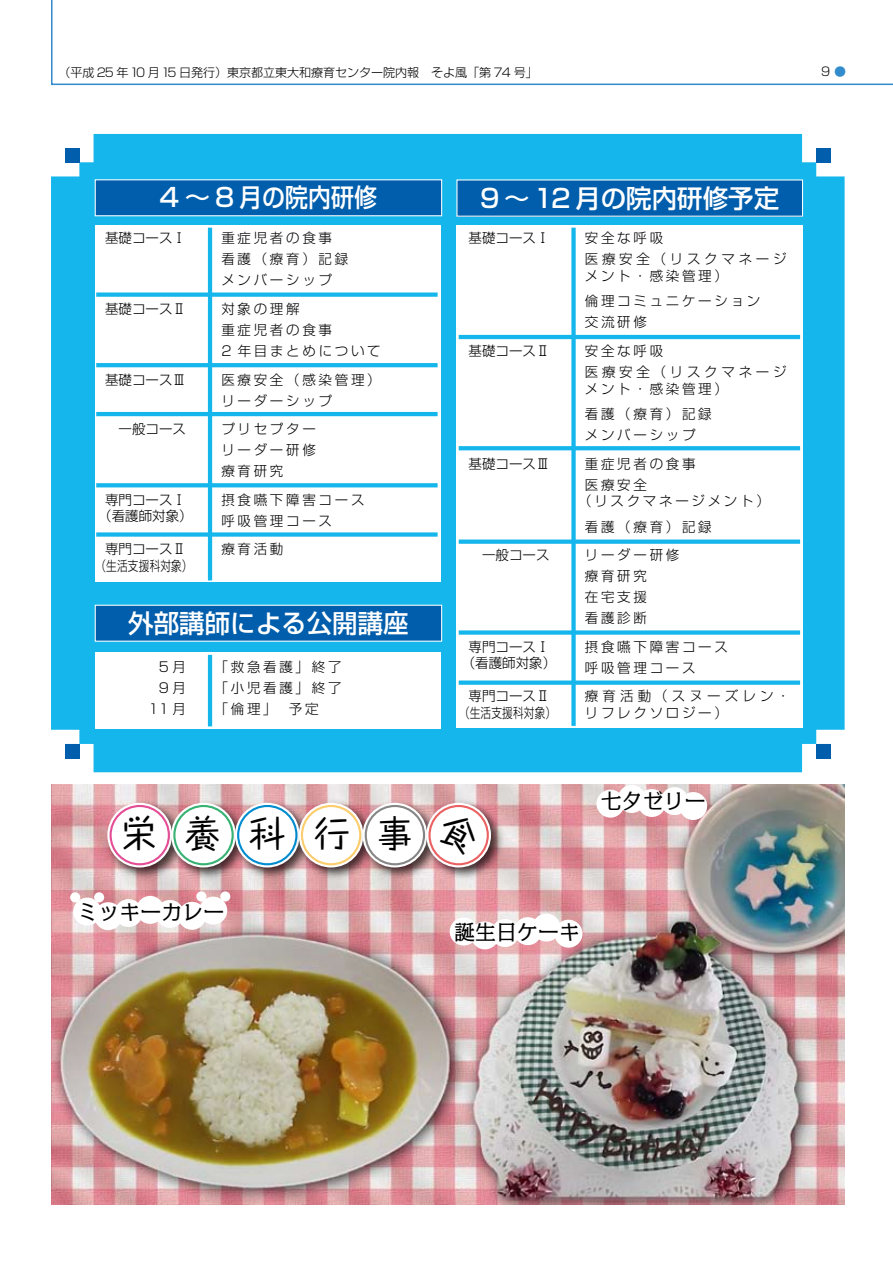
<style>
.page{position:relative;width:893px;height:1263px;background:#fff}
.page>*{position:absolute;margin:0;border:0;box-sizing:border-box;transform-origin:0 0}
.t1{font:500 36px "Taka Hand";color:#000}
.t2{font:500 25.5px "Shin Go";color:#fff}
.t3{font:21px "Kakumin Pro";color:#000}
.t4{font:300 13.5px/21px "Shin Go";letter-spacing:.2em;color:#000}
.t5{font:300 13.5px/21px "Shin Go";letter-spacing:.275em;color:#000}
.t6{font:300 13.5px/16.5px "Shin Go";letter-spacing:.005em;color:#000;text-align:center}
.t7{font:300 13.5px/16.5px "Shin Go";color:#000;text-align:center}
.t8{font:300 13.5px/16.5px "Shin Go";letter-spacing:.31em;color:#000}
.t9{font:300 12px "Shin Go";color:#000}
.t10{font:300 12px "Shin Go";color:#318bcc}
</style>
<div class="page">
<svg style="left:51px;top:0;width:842px;height:86px"></svg>
<div style="left:51px;top:134px;width:794px;height:638px;background:#15b6ec"></div>
<div style="left:95px;top:226px;width:345px;height:356px;background:#fff"></div>
<div style="left:457px;top:180px;width:345px;height:36px;background:#005eac"></div>
<div style="left:816px;top:148px;width:15px;height:14px;background:#005eac"></div>
<div style="left:65px;top:148px;width:14px;height:14px;background:#005eac"></div>
<div style="left:95px;top:180px;width:347px;height:36px;background:#005eac"></div>
<div style="left:95px;top:179px;width:347px;height:37px;border:1px solid #fff"></div>
<hr style="left:208px;top:228px;width:4px;height:352px;background:#15b6ec">
<div style="left:816px;top:744px;width:15px;height:14px;background:#005eac"></div>
<div style="left:65px;top:744px;width:14px;height:14px;background:#005eac"></div>
<div style="left:456px;top:225px;width:347px;height:503px;background:#fff"></div>
<div style="left:96px;top:292px;width:342px;height:5px;background:#15b6ec"></div>
<hr style="left:96px;top:363px;width:342px;height:4px;background:#15b6ec">
<hr style="left:96px;top:412px;width:342px;height:4px;background:#15b6ec">
<svg style="left:96px;top:483px;width:342px;height:4px"></svg>
<div style="left:96px;top:532px;width:342px;height:5px;background:#15b6ec"></div>
<div style="left:571px;top:228px;width:5px;height:498px;background:#15b6ec"></div>
<hr style="left:459px;top:335px;width:341px;height:4px;background:#15b6ec">
<svg style="left:459px;top:446px;width:341px;height:4px"></svg>
<div style="left:459px;top:539px;width:341px;height:5px;background:#15b6ec"></div>
<div style="left:459px;top:630px;width:341px;height:5px;background:#15b6ec"></div>
<div style="left:459px;top:680px;width:341px;height:5px;background:#15b6ec"></div>
<div style="left:95px;top:605px;width:347px;height:36px;background:#005eac"></div>
<div style="left:95px;top:605px;width:347px;height:37px;border:1px solid #fff"></div>
<div style="left:95px;top:652px;width:345px;height:77px;background:#fff"></div>
<hr style="left:208px;top:655px;width:4px;height:71px;background:#15b6ec">
<img style="left:51px;top:784px;width:794px;height:420px">
<div style="left:103px;top:799px;width:84px;height:83px;background:#000;opacity:.7"></div>
<div style="left:107px;top:803px;width:65px;height:64px;background:#fff;border-radius:50%"></div>
<div style="left:110px;top:805px;width:60px;height:60px;border:2px solid #e34e96;border-radius:50%"></div>
<div style="left:167px;top:799px;width:84px;height:83px;background:#000;opacity:.7"></div>
<div style="left:171px;top:803px;width:65px;height:64px;background:#fff;border-radius:50%"></div>
<div style="left:173px;top:805px;width:61px;height:60px;border:2px solid #37b272;border-radius:50%"></div>
<div style="left:231px;top:799px;width:84px;height:83px;background:#000;opacity:.7"></div>
<div style="left:235px;top:803px;width:65px;height:64px;background:#fff;border-radius:50%"></div>
<div style="left:237px;top:805px;width:60px;height:60px;border:2px solid #008ccf;border-radius:50%"></div>
<div style="left:295px;top:799px;width:84px;height:83px;background:#000;opacity:.7"></div>
<div style="left:299px;top:803px;width:64px;height:64px;background:#fff;border-radius:50%"></div>
<div style="left:301px;top:805px;width:60px;height:60px;border:2px solid #fbcd6d;border-radius:50%"></div>
<div style="left:359px;top:799px;width:83px;height:83px;background:#000;opacity:.7"></div>
<div style="left:362px;top:803px;width:65px;height:64px;background:#fff;border-radius:50%"></div>
<div style="left:365px;top:805px;width:60px;height:60px;border:2px solid #868686;border-radius:50%"></div>
<div style="left:422px;top:799px;width:84px;height:83px;background:#000;opacity:.7"></div>
<svg style="left:426px;top:803px;width:65px;height:64px"></svg>
<div style="left:428px;top:805px;width:61px;height:60px;border:2px solid #eb6161;border-radius:50%"></div>
<div style="left:73px;top:897px;width:28px;height:28px;background:#fff;border-radius:50%"></div>
<div style="left:94px;top:902px;width:28px;height:28px;background:#fff;border-radius:50%"></div>
<div style="left:115px;top:899px;width:28px;height:28px;background:#fff;border-radius:50%"></div>
<div style="left:136px;top:896px;width:28px;height:28px;background:#fff;border-radius:50%"></div>
<div style="left:156px;top:900px;width:28px;height:28px;background:#fff;border-radius:50%"></div>
<div style="left:178px;top:902px;width:28px;height:28px;background:#fff;border-radius:50%"></div>
<div style="left:199px;top:897px;width:28px;height:27px;background:#fff;border-radius:50%"></div>
<div style="left:220px;top:891px;width:10px;height:10px;background:#fff;border-radius:50%"></div>
<div style="left:450px;top:917px;width:28px;height:28px;background:#fff;border-radius:50%"></div>
<div style="left:471px;top:921px;width:28px;height:28px;background:#fff;border-radius:50%"></div>
<div style="left:491px;top:919px;width:28px;height:28px;background:#fff;border-radius:50%"></div>
<div style="left:514px;top:917px;width:28px;height:28px;background:#fff;border-radius:50%"></div>
<div style="left:532px;top:913px;width:28px;height:28px;background:#fff;border-radius:50%"></div>
<div style="left:554px;top:920px;width:28px;height:28px;background:#fff;border-radius:50%"></div>
<div style="left:596px;top:790px;width:28px;height:28px;background:#fff;border-radius:50%"></div>
<div style="left:618px;top:785px;width:28px;height:28px;background:#fff;border-radius:50%"></div>
<div style="left:638px;top:789px;width:28px;height:28px;background:#fff;border-radius:50%"></div>
<div style="left:661px;top:787px;width:28px;height:28px;background:#fff;border-radius:50%"></div>
<div style="left:679px;top:792px;width:28px;height:28px;background:#fff;border-radius:50%"></div>
<div style="left:196px;top:891px;width:10px;height:10px;background:#fff;border-radius:50%"></div>
<div style="left:94px;top:892px;width:10px;height:10px;background:#fff;border-radius:50%"></div>
<div style="left:70px;top:892px;width:10px;height:10px;background:#fff;border-radius:50%"></div>
<svg style="left:435px;top:809px;width:48px;height:48px"></svg>
<p class="t9" style="left:58px;top:65px;width:481px">（平成 25 年10 月15 日発行）東京都立東大和療育センター院内報　そよ風「第 74 号」</p>
<p class="t10" style="left:834px;top:64px;width:14px">●</p>
<h2 class="t2" style="left:160px;top:181px;width:219px">4 〜 8 月の院内研修</h2>
<p class="t4" style="left:105px;top:227px;width:82px">基礎コースⅠ</p>
<p class="t4" style="left:105px;top:298px;width:82px">基礎コースⅡ</p>
<p class="t4" style="left:105px;top:368px;width:82px">基礎コースⅢ</p>
<p class="t4" style="left:119px;top:418px;width:69px">一般コース</p>
<p class="t7" style="left:98px;top:491px;width:96px">専門コースⅠ（看護師対象）</p>
<p class="t6" style="left:95px;top:540px;width:99px">専門コースⅡ<br>（生活支援科対象）</p>
<p class="t4" style="left:221px;top:227px;width:128px">重症児者の食事看護（療育）記録メンバーシップ</p>
<p class="t4" style="left:221px;top:298px;width:161px">対象の理解<br>重症児者の食事<br>2 年目まとめについて</p>
<p class="t4" style="left:221px;top:368px;width:161px">医療安全（感染管理）リーダーシップ</p>
<p class="t4" style="left:221px;top:418px;width:96px;text-align:justify">プリセプターリーダー研修療育研究</p>
<p class="t4" style="left:221px;top:488px;width:145px">摂食嚥下障害コース呼吸管理コース</p>
<p class="t4" style="left:221px;top:538px;width:64px">療育活動</p>
<h2 class="t2" style="left:128px;top:607px;width:282px">外部講師による公開講座</h2>
<p class="t4" style="left:149px;top:656px;width:39px;text-align:right">5月<br>9月<br>11 月</p>
<p class="t4" style="left:215px;top:656px;width:128px;text-align:justify">「救急看護」終了「小児看護」終了「倫理」　予定</p>
<h1 class="t1" style="left:121px;top:810px;width:293px">栄　養　科 行　事</h1>
<h3 class="t3" style="left:78px;top:895px;width:148px">ミッキーカレー</h3>
<h2 class="t2" style="left:480px;top:182px;width:301px">9 〜 12 月の院内研修予定</h2>
<p class="t4" style="left:468px;top:227px;width:82px">基礎コースⅠ</p>
<p class="t4" style="left:468px;top:340px;width:82px">基礎コースⅡ</p>
<p class="t4" style="left:468px;top:452px;width:82px">基礎コースⅢ</p>
<p class="t4" style="left:482px;top:544px;width:69px">一般コース</p>
<p class="t7" style="left:462px;top:638px;width:96px">専門コースⅠ（看護師対象）</p>
<p class="t6" style="left:459px;top:687px;width:99px">専門コースⅡ<br>（生活支援科対象）</p>
<p class="t5" style="left:585px;top:227px;width:203px">安全な呼吸<br>医療安全（リスクマネージ</p>
<p class="t4" style="left:585px;top:263px;width:177px;line-height:25.5px">メント・感染管理）<br>倫理コミュニケーション</p>
<p class="t4" style="left:585px;top:308px;width:80px;line-height:28.5px">交流研修安全な呼吸</p>
<p class="t5" style="left:585px;top:363px;width:203px;line-height:16.5px">医療安全（リスクマネージメント・感染管理）</p>
<p class="t4" style="left:585px;top:403px;width:128px">看護（療育）記録メンバーシップ</p>
<p class="t4" style="left:585px;top:452px;width:112px">重症児者の食事医療安全</p>
<p class="t4" style="left:585px;top:488px;width:186px;line-height:25.5px;text-indent:-7px">（リスクマネージメント）看護（療育）記録</p>
<p class="t4" style="left:585px;top:544px;width:96px">リーダー研修療育研究<br>在宅支援<br>看護診断</p>
<p class="t4" style="left:585px;top:635px;width:145px">摂食嚥下障害コース呼吸管理コース</p>
<p class="t8" style="left:585px;top:687px;width:207px">療育活動（スヌーズレン・リフレクソロジー）</p>
<h3 class="t3" style="left:601px;top:785px;width:106px">七夕ゼリー</h3>
<h3 class="t3" style="left:454px;top:915px;width:127px">誕生日ケーキ</h3>
</div>
